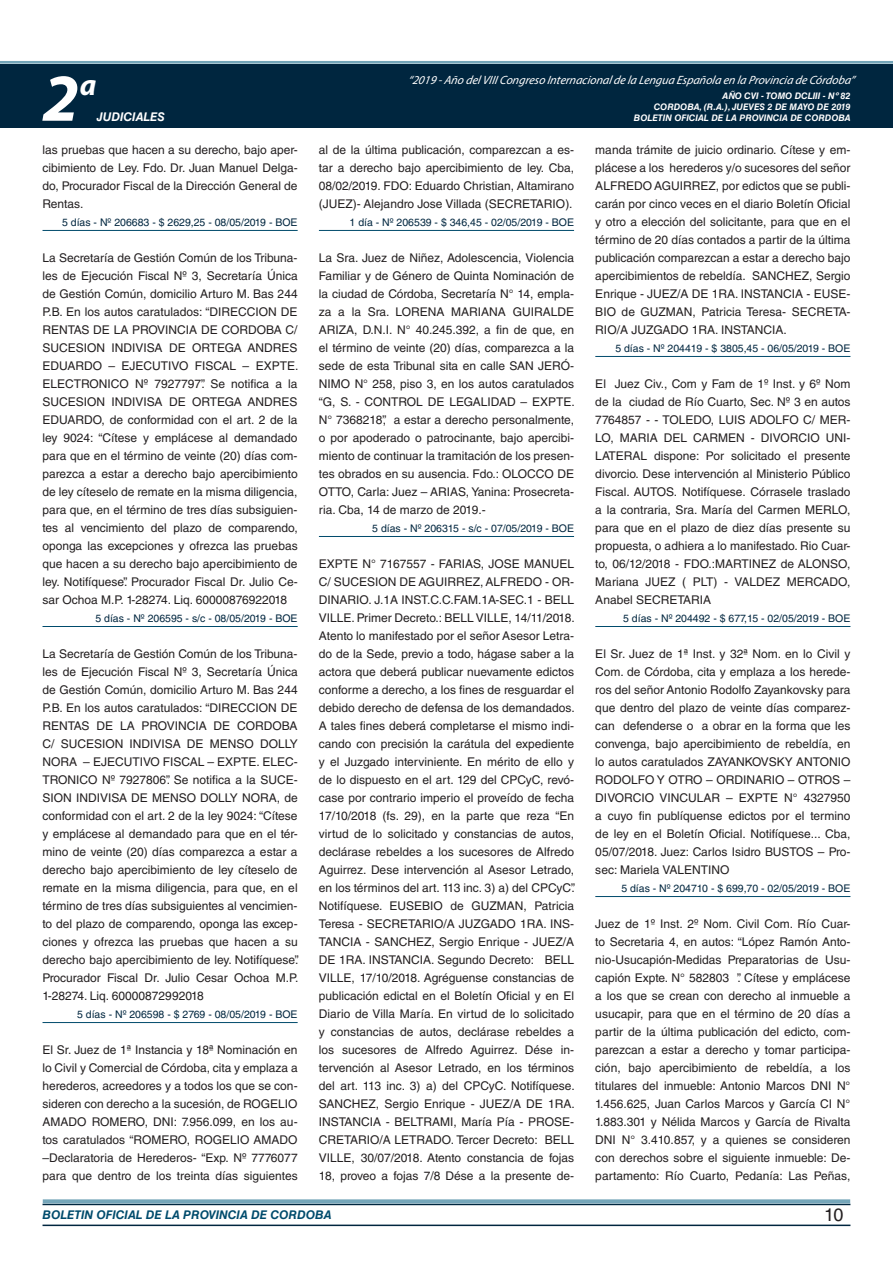
<style>
.page{position:relative;width:893px;height:1263px;background:#fff}
.page>*{position:absolute;margin:0;border:0;box-sizing:border-box;transform-origin:0 0}
.t1{font:italic 700 67.5px "Myriad Pro";color:#fff}
.t2{font:italic 700 30px "Myriad Pro";color:#fff}
.t3{font:18px "Helvetica LT Std";color:#231f20}
.t4{font:12px/18px "Helvetica LT Std";color:#231f20;text-align:justify}
.t5{font:italic 12px "Myriad Pro";color:#fff}
.t6{font:italic 700 12px "Helvetica LT Std";color:#004b6c}
.t7{font:italic 700 12px "Helvetica LT Std";color:#fff}
.t8{font:10.5px "Helvetica LT Std";color:#00263f}
.t9{font:italic 700 9px/10.8px "Helvetica LT Std";color:#fff;text-align:right}
</style>
<div class="page">
<div style="left:0;top:61px;width:893px;height:6px;background:#fff;opacity:.75"></div>
<div style="left:0;top:64px;width:893px;height:64px;background:#00263f"></div>
<hr style="left:43px;top:1224px;width:807px;height:2px;background:#00263f">
<div style="left:42px;top:1198px;width:809px;height:8px;background:#fff;opacity:.75"></div>
<hr style="left:43px;top:230px;width:255px;height:1px;background:#004b6c">
<hr style="left:43px;top:626px;width:255px;height:1px;background:#004b6c">
<hr style="left:43px;top:1022px;width:255px;height:1px;background:#004b6c">
<hr style="left:319px;top:230px;width:255px;height:1px;background:#004b6c">
<hr style="left:319px;top:536px;width:255px;height:1px;background:#004b6c">
<hr style="left:595px;top:356px;width:255px;height:1px;background:#004b6c">
<hr style="left:595px;top:626px;width:255px;height:1px;background:#004b6c">
<hr style="left:595px;top:896px;width:255px;height:1px;background:#004b6c">
<h2 class="t2" style="left:80px;top:66px;width:18px">a</h2>
<p class="t5" style="left:408px;top:72px;width:448px">“2019 -Año delVIIICongreso Internacionalde la Lengua Esp añola en la Provincia de Córdoba”</p>
<h1 class="t1" style="left:43px;top:54px;width:38px">2</h1>
<p class="t9" style="left:654px;top:91px;width:198px">AÑO CVI - TOMO DCLIII - Nº 82<br>CORDOBA, (R.A.), JUEVES 2 DE MAYO DE 2019</p>
<p class="t7" style="left:97px;top:110px;width:70px">JUDICIALES</p>
<p class="t9" style="left:634px;top:112px;width:218px">BOLETIN OFICIAL DE LA PROVINCIA DE CORDOBA</p>
<p class="t4" style="left:43px;top:141px;width:257px">las pruebas que hacen a su derecho, bajo aper&shy;cibimiento de Ley. Fdo. Dr. Juan Manuel Delga&shy;do, Procurador Fiscal de la Dirección General de Rentas.</p>
<p class="t8" style="left:62px;top:216px;width:237px">5 días - Nº 206683 - $ 2629,25 - 08/05/2019 - BOE</p>
<p class="t4" style="left:43px;top:249px;width:257px">La Secretaría de Gestión Común de los Tribuna&shy;les de Ejecución Fiscal Nº 3, Secretaría Única de Gestión Común, domicilio Arturo M. Bas 244<br>P.B. En los autos caratulados: “DIRECCION DE RENTAS DE LA PROVINCIA DE CORDOBA C/ SUCESION INDIVISA DE ORTEGA ANDRES EDUARDO – EJECUTIVO FISCAL – EXPTE.<br>ELECTRONICO Nº 7927797”. Se notifica a la SUCESION INDIVISA DE ORTEGA ANDRES EDUARDO, de conformidad con el art. 2 de la ley 9024: “Cítese y emplácese al demandado para que en el término de veinte (20) días com&shy;parezca a estar a derecho bajo apercibimiento de ley cíteselo de remate en la misma diligencia, para que, en el término de tres días subsiguien&shy;tes al vencimiento del plazo de comparendo, oponga las excepciones y ofrezca las pruebas que hacen a su derecho bajo apercibimiento de ley. Notifíquese”. Procurador Fiscal Dr. Julio Ce&shy;sar Ochoa M.P. 1-28274. Liq. 60000876922018</p>
<p class="t8" style="left:95px;top:612px;width:204px">5 días - Nº 206595 - s/c - 08/05/2019 - BOE</p>
<p class="t4" style="left:43px;top:645px;width:258px">La Secretaría de Gestión Común de los Tribuna&shy;les de Ejecución Fiscal Nº 3, Secretaría Única de Gestión Común, domicilio Arturo M. Bas 244<br>P.B. En los autos caratulados: “DIRECCION DE RENTAS DE LA PROVINCIA DE CORDOBA C/ SUCESION INDIVISA DE MENSO DOLLY NORA – EJECUTIVO FISCAL – EXPTE. ELEC-TRONICO Nº 7927806”. Se notifica a la SUCE-SION INDIVISA DE MENSO DOLLY NORA, de conformidad con el art. 2 de la ley 9024: “Cítese y emplácese al demandado para que en el tér&shy;mino de veinte (20) días comparezca a estar a derecho bajo apercibimiento de ley cíteselo de remate en la misma diligencia, para que, en el término de tres días subsiguientes al vencimien&shy;to del plazo de comparendo, oponga las excep&shy;ciones y ofrezca las pruebas que hacen a su derecho bajo apercibimiento de ley. Notifíquese”.<br>Procurador Fiscal Dr. Julio Cesar Ochoa M.P.<br>1-28274. Liq. 60000872992018</p>
<p class="t8" style="left:77px;top:1008px;width:222px">5 días - Nº 206598 - $ 2769 - 08/05/2019 - BOE</p>
<p class="t4" style="left:43px;top:1041px;width:257px">El Sr. Juez de 1ª Instancia y 18ª Nominación en lo Civil y Comercial de Córdoba, cita y emplaza a herederos, acreedores y a todos los que se con&shy;sideren con derecho a la sucesión, de ROGELIO AMADO ROMERO, DNI: 7.956.099, en los au&shy;tos caratulados “ROMERO, ROGELIO AMADO –Declaratoria de Herederos- “Exp. Nº 7776077 para que dentro de los treinta días siguientes</p>
<p class="t4" style="left:319px;top:141px;width:257px">al de la última publicación, comparezcan a es&shy;tar a derecho bajo apercibimiento de ley. Cba, 08/02/2019. FDO: Eduardo Christian, Altamirano (JUEZ)- Alejandro Jose Villada (SECRETARIO).</p>
<p class="t8" style="left:350px;top:216px;width:226px">1 día - Nº 206539 - $ 346,45 - 02/05/2019 - BOE</p>
<p class="t4" style="left:319px;top:249px;width:257px">La Sra. Juez de Niñez, Adolescencia, Violencia Familiar y de Género de Quinta Nominación de la ciudad de Córdoba, Secretaría N° 14, empla&shy;za a la Sra. LORENA MARIANA GUIRALDE ARIZA, D.N.I. N° 40.245.392, a fin de que, en el término de veinte (20) días, comparezca a la sede de esta Tribunal sita en calle SAN JERÓ-NIMO N° 258, piso 3, en los autos caratulados “G, S. - CONTROL DE LEGALIDAD – EXPTE.<br>N° 7368218”, a estar a derecho personalmente, o por apoderado o patrocinante, bajo apercibi&shy;miento de continuar la tramitación de los presen&shy;tes obrados en su ausencia. Fdo.: OLOCCO DE OTTO, Carla: Juez – ARIAS, Yanina: Prosecreta&shy;ria. Cba, 14 de marzo de 2019.-</p>
<p class="t8" style="left:372px;top:522px;width:203px">5 días - Nº 206315 - s/c - 07/05/2019 - BOE</p>
<p class="t4" style="left:319px;top:555px;width:258px">EXPTE N° 7167557 - FARIAS, JOSE MANUEL C/ SUCESION DE AGUIRREZ, ALFREDO - OR-DINARIO. J.1A INST.C.C.FAM.1A-SEC.1 - BELL VILLE. Primer Decreto.: BELL VILLE, 14/11/2018.<br>Atento lo manifestado por el señor Asesor Letra&shy;do de la Sede, previo a todo, hágase saber a la actora que deberá publicar nuevamente edictos conforme a derecho, a los fines de resguardar el debido derecho de defensa de los demandados.<br>A tales fines deberá completarse el mismo indi&shy;cando con precisión la carátula del expediente y el Juzgado interviniente. En mérito de ello y de lo dispuesto en el art. 129 del CPCyC, revó&shy;case por contrario imperio el proveído de fecha 17/10/2018 (fs. 29), en la parte que reza “En virtud de lo solicitado y constancias de autos, declárase rebeldes a los sucesores de Alfredo Aguirrez. Dese intervención al Asesor Letrado, en los términos del art. 113 inc. 3) a) del CPCyC”.<br>Notifíquese. EUSEBIO de GUZMAN, Patricia Teresa - SECRETARIO/A JUZGADO 1RA. INS-TANCIA - SANCHEZ, Sergio Enrique - JUEZ/A DE 1RA. INSTANCIA. Segundo Decreto: BELL VILLE, 17/10/2018. Agréguense constancias de publicación edictal en el Boletín Oficial y en El Diario de Villa María. En virtud de lo solicitado y constancias de autos, declárase rebeldes a los sucesores de Alfredo Aguirrez. Dése in&shy;tervención al Asesor Letrado, en los términos del art. 113 inc. 3) a) del CPCyC. Notifíquese.<br>SANCHEZ, Sergio Enrique - JUEZ/A DE 1RA.<br>INSTANCIA - BELTRAMI, María Pía - PROSE-CRETARIO/A LETRADO. Tercer Decreto: BELL VILLE, 30/07/2018. Atento constancia de fojas 18, proveo a fojas 7/8 Dése a la presente de-</p>
<p class="t4" style="left:595px;top:141px;width:257px">manda trámite de juicio ordinario. Cítese y em&shy;plácese a los herederos y/o sucesores del señor ALFREDO AGUIRREZ, por edictos que se publi&shy;carán por cinco veces en el diario Boletín Oficial y otro a elección del solicitante, para que en el término de 20 días contados a partir de la última publicación comparezcan a estar a derecho bajo apercibimientos de rebeldía. SANCHEZ, Sergio Enrique - JUEZ/A DE 1RA. INSTANCIA - EUSE-BIO de GUZMAN, Patricia Teresa- SECRETA-RIO/A JUZGADO 1RA. INSTANCIA.</p>
<p class="t8" style="left:615px;top:342px;width:237px">5 días - Nº 204419 - $ 3805,45 - 06/05/2019 - BOE</p>
<p class="t4" style="left:595px;top:375px;width:257px">El Juez Civ., Com y Fam de 1º Inst. y 6º Nom de la ciudad de Río Cuarto, Sec. Nº 3 en autos 7764857 - - TOLEDO, LUIS ADOLFO C/ MER-LO, MARIA DEL CARMEN - DIVORCIO UNI-LATERAL dispone: Por solicitado el presente divorcio. Dese intervención al Ministerio Público Fiscal. AUTOS. Notifíquese. Córrasele traslado a la contraria, Sra. María del Carmen MERLO, para que en el plazo de diez días presente su propuesta, o adhiera a lo manifestado. Rio Cuar&shy;to, 06/12/2018 - FDO.:MARTINEZ de ALONSO, Mariana JUEZ ( PLT) - VALDEZ MERCADO, Anabel SECRETARIA</p>
<p class="t8" style="left:623px;top:612px;width:229px">5 días - Nº 204492 - $ 677,15 - 02/05/2019 - BOE</p>
<p class="t4" style="left:595px;top:645px;width:257px">El Sr. Juez de 1ª Inst. y 32ª Nom. en lo Civil y Com. de Córdoba, cita y emplaza a los herede&shy;ros del señor Antonio Rodolfo Zayankovsky para que dentro del plazo de veinte días comparez&shy;can defenderse o a obrar en la forma que les convenga, bajo apercibimiento de rebeldía, en lo autos caratulados ZAYANKOVSKY ANTONIO RODOLFO Y OTRO – ORDINARIO – OTROS – DIVORCIO VINCULAR – EXPTE N° 4327950 a cuyo fin publíquense edictos por el termino de ley en el Boletín Oficial. Notifíquese... Cba, 05/07/2018. Juez: Carlos Isidro BUSTOS – Pro&shy;sec: Mariela VALENTINO</p>
<p class="t8" style="left:621px;top:882px;width:231px">5 días - Nº 204710 - $ 699,70 - 02/05/2019 - BOE</p>
<p class="t4" style="left:595px;top:915px;width:257px">Juez de 1º Inst. 2º Nom. Civil Com. Río Cuar&shy;to Secretaria 4, en autos: “López Ramón Anto&shy;nio-Usucapión-Medidas Preparatorias de Usu&shy;capión Expte. N° 582803 ”. Cítese y emplácese a los que se crean con derecho al inmueble a usucapir, para que en el término de 20 días a partir de la última publicación del edicto, com&shy;parezcan a estar a derecho y tomar participa&shy;ción, bajo apercibimiento de rebeldía, a los titulares del inmueble: Antonio Marcos DNI N° 1.456.625, Juan Carlos Marcos y García CI N° 1.883.301 y Nélida Marcos y García de Rivalta DNI N° 3.410.857, y a quienes se consideren con derechos sobre el siguiente inmueble: De&shy;partamento: Río Cuarto, Pedanía: Las Peñas,</p>
<p class="t6" style="left:43px;top:1208px;width:290px">BOLETIN OFICIAL DE LA PROVINCIA DE CORDOBA</p>
<h3 class="t3" style="left:824px;top:1204px;width:21px">10</h3>
</div>
